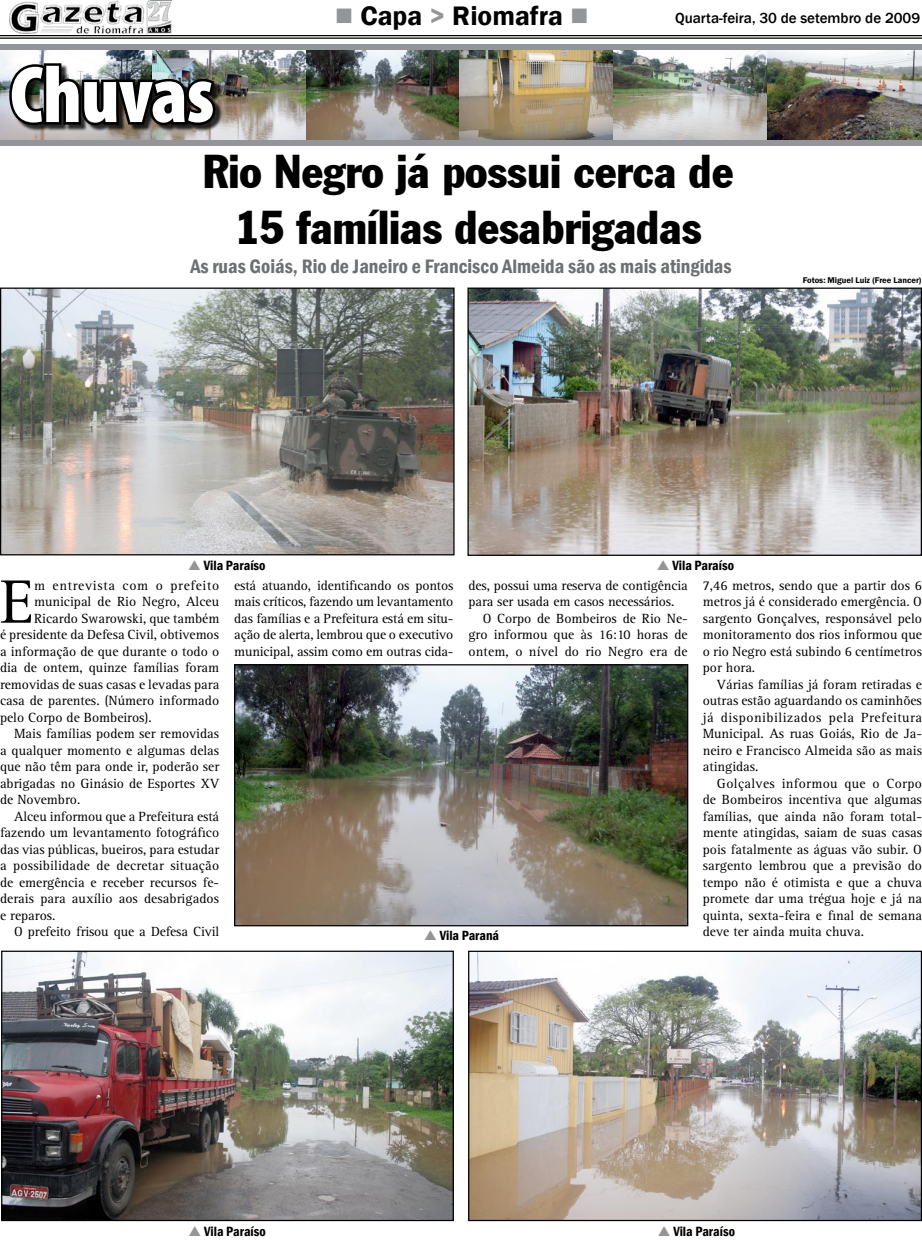
<style>
.page{position:relative;width:922px;height:1241px;background:#fff}
.page>*{position:absolute;margin:0;border:0;box-sizing:border-box;transform-origin:0 0}
.t1{font:900 condensed 81.25px "Myriad Pro";letter-spacing:-.01em;color:#fff}
.t2{font:63.25px "Rotis Serif";color:#000}
.t3{font:46.25px/55.5px "Franklin Gothic Condensed";color:#000;text-align:center}
.t4{font:600 27.5px "Franklin Gothic";color:#000}
.t5{font:600 condensed 20px "Franklin Gothic";color:#6d6f71}
.t6{font:500 15px "Franklin Gothic";color:#000}
.t7{font:13.75px/16.5px "Rotis Serif";color:#000;text-align:justify}
.t8{font:600 condensed 13.75px "Franklin Gothic";color:#000}
.t9{font:13.75px "Rotis Serif";letter-spacing:.05em;color:#000}
.t10{font:600 condensed 13.62px "Franklin Gothic";color:#000}
.t11{font:600 8.5px "Franklin Gothic";color:#000}
.s1{color:#939598}
</style>
<div class="page">
<hr style="left:0;top:35px;width:921px;height:1px;background:#000">
<hr style="left:0;top:37px;width:921px;height:2px;background:#000">
<img style="left:9px;top:0;width:162px;height:34px">
<svg style="left:0;top:44px;width:921px;height:102px;background:#96989a"></svg>
<img style="left:0;top:51px;width:921px;height:88px">
<div style="left:10px;top:64px;width:213px;height:68px;background:#000;opacity:.8"></div>
<img style="left:7px;top:61px;width:211px;height:67px">
<img style="left:469px;top:289px;width:450px;height:265px">
<div style="left:467px;top:287px;width:454px;height:269px;border:1px solid #000"></div>
<img style="left:2px;top:289px;width:450px;height:264px">
<div style="left:0;top:287px;width:454px;height:268px;border:1px solid #000"></div>
<img style="left:3px;top:952px;width:449px;height:266px">
<div style="left:1px;top:950px;width:453px;height:270px;border:1px solid #000"></div>
<img style="left:470px;top:952px;width:449px;height:266px">
<div style="left:468px;top:950px;width:453px;height:270px;border:1px solid #000"></div>
<img style="left:236px;top:666px;width:450px;height:258px">
<div style="left:234px;top:664px;width:454px;height:262px;border:1px solid #000"></div>
<h1 class="t1" style="left:10px;top:43px;width:206px">Chuvas</h1>
<h3 class="t4" style="left:335px;top:-2px;width:255px"><span class="s1">■</span> Capa <span class="s1">&gt;</span> Riomafra <span class="s1">■</span></h3>
<p class="t6" style="left:675px;top:8px;width:246px">Quarta-feira, 30 de setembro de 2009</p>
<h3 class="t3" style="left:203px;top:143px;width:532px">Rio Negro já possui cerca de<br>15 famílias desabrigadas</h3>
<h3 class="t5" style="left:190px;top:253px;width:542px">As ruas Goiás, Rio de Janeiro e Francisco Almeida são as mais atingidas</h3>
<p class="t11" style="left:802px;top:275px;width:120px">Fotos: Miguel Luiz (Free Lancer)</p>
<p class="t8" style="left:204px;top:556px;width:63px">Vila Paraíso</p>
<p class="t8" style="left:672px;top:556px;width:63px">Vila Paraíso</p>
<h2 class="t2" style="left:0;top:565px;width:36px">E</h2>
<p class="t9" style="left:34px;top:577px;width:187px">m entrevista com o prefeito</p>
<p class="t7" style="left:34px;top:593px;width:186px">municipal de Rio Negro, Alceu</p>
<p class="t7" style="left:34px;top:610px;width:187px">Ricardo Swarowski, que também</p>
<p class="t7" style="left:0;top:626px;width:220px">é presidente da Defesa Civil, obtivemos</p>
<p class="t7" style="left:0;top:643px;width:221px">a informação de que durante o todo o</p>
<p class="t7" style="left:0;top:659px;width:221px">dia de ontem, quinze famílias foram</p>
<p class="t7" style="left:0;top:676px;width:221px">removidas de suas casas e levadas para</p>
<p class="t7" style="left:0;top:692px;width:221px">casa de parentes. (Número informado</p>
<p class="t7" style="left:0;top:709px;width:153px">pelo Corpo de Bombeiros).</p>
<p class="t7" style="left:14px;top:725px;width:206px">Mais famílias podem ser removidas</p>
<p class="t7" style="left:0;top:742px;width:221px">a qualquer momento e algumas delas</p>
<p class="t7" style="left:0;top:758px;width:221px">que não têm para onde ir, poderão ser</p>
<p class="t7" style="left:0;top:775px;width:221px">abrigadas no Ginásio de Esportes XV</p>
<p class="t7" style="left:0;top:791px;width:82px">de Novembro.</p>
<p class="t7" style="left:14px;top:808px;width:206px">Alceu informou que a Prefeitura está</p>
<p class="t7" style="left:0;top:824px;width:221px">fazendo um levantamento fotográfico</p>
<p class="t7" style="left:0;top:841px;width:221px">das vias públicas, bueiros, para estudar</p>
<p class="t7" style="left:0;top:857px;width:221px">a possibilidade de decretar situação</p>
<p class="t7" style="left:0;top:874px;width:221px">de emergência e receber recursos fe-</p>
<p class="t7" style="left:0;top:890px;width:220px">derais para auxílio aos desabrigados</p>
<p class="t7" style="left:0;top:907px;width:57px">e reparos.</p>
<p class="t7" style="left:14px;top:923px;width:206px">O prefeito frisou que a Defesa Civil</p>
<p class="t7" style="left:234px;top:577px;width:221px">está atuando, identificando os pontos mais críticos, fazendo um levantamento das famílias e a Prefeitura está em situ&shy;ação de alerta, lembrou que o executivo municipal, assim como em outras cida-</p>
<p class="t7" style="left:468px;top:577px;width:221px">des, possui uma reserva de contigência</p>
<p class="t7" style="left:468px;top:593px;width:207px">para ser usada em casos necessários.</p>
<p class="t7" style="left:482px;top:610px;width:206px">O Corpo de Bombeiros de Rio Ne-</p>
<p class="t7" style="left:468px;top:626px;width:220px">gro informou que às 16:10 horas de</p>
<p class="t7" style="left:468px;top:643px;width:220px">ontem, o nível do rio Negro era de</p>
<p class="t10" style="left:439px;top:926px;width:61px">Vila Paraná</p>
<p class="t7" style="left:702px;top:577px;width:221px">7,46 metros, sendo que a partir dos 6 metros já é considerado emergência. O sargento Gonçalves, responsável pelo monitoramento dos rios informou que o rio Negro está subindo 6 centímetros por hora.</p>
<p class="t7" style="left:702px;top:676px;width:221px;text-indent:14px">Várias famílias já foram retiradas e outras estão aguardando os caminhões já disponibilizados pela Prefeitura Municipal. As ruas Goiás, Rio de Ja&shy;neiro e Francisco Almeida são as mais atingidas.</p>
<p class="t7" style="left:702px;top:775px;width:221px;text-indent:14px">Golçalves informou que o Corpo de Bombeiros incentiva que algumas famílias, que ainda não foram total&shy;mente atingidas, saiam de suas casas pois fatalmente as águas vão subir. O sargento lembrou que a previsão do tempo não é otimista e que a chuva promete dar uma trégua hoje e já na quinta, sexta-feira e final de semana deve ter ainda muita chuva.</p>
<p class="t8" style="left:204px;top:1221px;width:63px">Vila Paraíso</p>
<p class="t8" style="left:673px;top:1221px;width:63px">Vila Paraíso</p>
</div>
